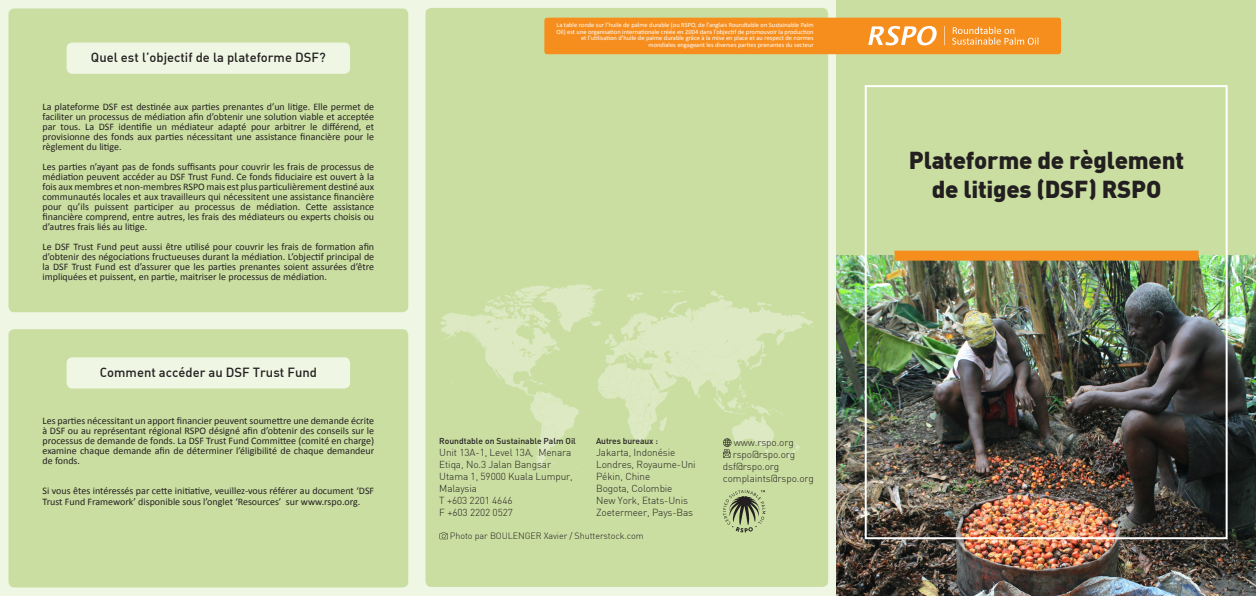
<style>
.page{position:relative;width:1256px;height:596px;background:#fff}
.page>*{position:absolute;margin:0;border:0;box-sizing:border-box;transform-origin:0 0}
.t1{font:900 24px "DIN";letter-spacing:-.01em;color:#231f20}
.t2{font:500 13px "DIN Alternate";color:#231f20}
.t3{font:10px/10px "Calibri";color:#231f20;text-align:justify}
.t4{font:300 10px/12px "DIN";letter-spacing:-.01em;color:#231f20}
.t5{font:300 9px "DIN";letter-spacing:-.01em;color:#231f20}
.t6{font:500 8.5px "DIN";color:#231f20}
.t7{font:6.5px/6.5px "Calibri";color:#fff;text-align:right}
</style>
<div class="page">
<div style="left:0;top:0;width:1256px;height:595px;background:#eff6e4"></div>
<div style="left:836px;top:0;width:420px;height:308px;background:#cadea1"></div>
<img style="left:836px;top:255px;width:420px;height:340px">
<div style="left:425px;top:8px;width:403px;height:578px;background:#cadea1;border-radius:6px"></div>
<div style="left:9px;top:329px;width:399px;height:258px;background:#cadea1;border-radius:6px"></div>
<img style="left:864px;top:85px;width:364px;height:455px">
<div style="left:544px;top:18px;width:517px;height:36px;background:#f68e1e;border-radius:3px"></div>
<svg style="left:944px;top:26px;width:1px;height:19px"></svg>
<svg style="left:952px;top:27px;width:86px;height:18px"></svg>
<svg style="left:868px;top:26px;width:68px;height:19px"></svg>
<svg style="left:440px;top:284px;width:374px;height:185px"></svg>
<svg style="left:723px;top:490px;width:42px;height:42px"></svg>
<div style="left:9px;top:9px;width:399px;height:303px;background:#cadea1;border-radius:6px"></div>
<div style="left:67px;top:43px;width:283px;height:31px;background:#eff6e4;border-radius:6px"></div>
<div style="left:67px;top:357px;width:283px;height:31px;background:#eff6e4;border-radius:6px"></div>
<svg style="left:439px;top:532px;width:9px;height:7px"></svg>
<p class="t2" style="left:91px;top:49px;width:236px">Quel est l’objectif de la plateforme DSF?</p>
<p class="t3" style="left:43px;top:101px;width:333px">La plateforme DSF est destinée aux parties prenantes d’un litige. Elle permet de faciliter un processus de médiation afin d’obtenir une solution viable et acceptée par tous. La DSF identifie un médiateur adapté pour arbitrer le différend, et provisionne des fonds aux parties nécessitant une assistance financière pour le règlement du litige.</p>
<p class="t3" style="left:43px;top:161px;width:333px">Les parties n’ayant pas de fonds suffisants pour couvrir les frais de processus de médiation peuvent accéder au DSF Trust Fund. Ce fonds fiduciaire est ouvert à la fois aux membres et non-membres RSPO mais est plus particulièrement destiné aux communautés locales et aux travailleurs qui nécessitent une assistance financière pour qu’ils puissent participer au processus de médiation. Cette assistance financière comprend, entre autres, les frais des médiateurs ou experts choisis ou d’autres frais liés au litige.</p>
<p class="t3" style="left:43px;top:241px;width:333px">Le DSF Trust Fund peut aussi être utilisé pour couvrir les frais de formation afin d’obtenir des négociations fructueuses durant la médiation. L’objectif principal de la DSF Trust Fund est d’assurer que les parties prenantes soient assurées d’être impliquées et puissent, en partie, maitriser le processus de médiation.</p>
<p class="t2" style="left:100px;top:363px;width:219px">Comment accéder au DSF Trust Fund</p>
<p class="t3" style="left:43px;top:416px;width:333px">Les parties nécessitant un apport financier peuvent soumettre une demande écrite à DSF ou au représentant régional RSPO désigné afin d’obtenir des conseils sur le processus de demande de fonds. La DSF Trust Fund Committee (comité en charge) examine chaque demande afin de déterminer l’éligibilité de chaque demandeur de fonds.</p>
<p class="t3" style="left:43px;top:486px;width:333px">Si vous êtes intéressés par cette initiative, veuillez-vous référer au document ‘DSF<br>Trust Fund Framework’ disponible sous l’onglet ‘Resources’ sur www.rspo.org.</p>
<p class="t7" style="left:556px;top:22px;width:259px">La table ronde sur l’huile de palme durable (ou RSPO, de l’anglais Roundtable on Sustainable Palm Oil) est une organisation internationale créée en 2004 dans l’objectif de promouvoir la production et l’utilisation d’huile de palme durable grâce à la mise en place et au respect de normes mondiales engageant les diverses parties prenantes du secteur</p>
<p class="t6" style="left:439px;top:435px;width:138px">Roundtable on Sustainable Palm Oil</p>
<p class="t4" style="left:439px;top:446px;width:135px">Unit 13A-1, Level 13A, Menara<br>Etiqa, No.3 Jalan Bangsar<br>Utama 1, 59000 Kuala Lumpur,<br>Malaysia<br>T +603 2201 4646<br>F +603 2202 0527</p>
<p class="t5" style="left:450px;top:530px;width:195px">Photo par BOULENGER Xavier / Shutterstock.com</p>
<p class="t6" style="left:596px;top:435px;width:63px">Autres bureaux :</p>
<p class="t4" style="left:596px;top:446px;width:81px">Jakarta, Indonésie</p>
<p class="t4" style="left:596px;top:458px;width:101px">Londres, Royaume-Uni</p>
<p class="t4" style="left:596px;top:470px;width:56px">Pékin, Chine</p>
<p class="t4" style="left:596px;top:482px;width:78px">Bogota, Colombie</p>
<p class="t4" style="left:596px;top:494px;width:93px">New York, Etats-Unis</p>
<p class="t4" style="left:596px;top:506px;width:99px">Zoetermeer, Pays-Bas</p>
<p class="t4" style="left:734px;top:436px;width:61px">www.rspo.org</p>
<p class="t4" style="left:733px;top:448px;width:64px">rspo@rspo.org</p>
<p class="t4" style="left:723px;top:460px;width:58px">dsf@rspo.org</p>
<p class="t4" style="left:723px;top:472px;width:92px">complaints@rspo.org</p>
<p class="t1" style="left:909px;top:144px;width:277px">Plateforme de règlement</p>
<p class="t1" style="left:932px;top:173px;width:231px">de litiges (DSF) RSPO</p>
</div>
